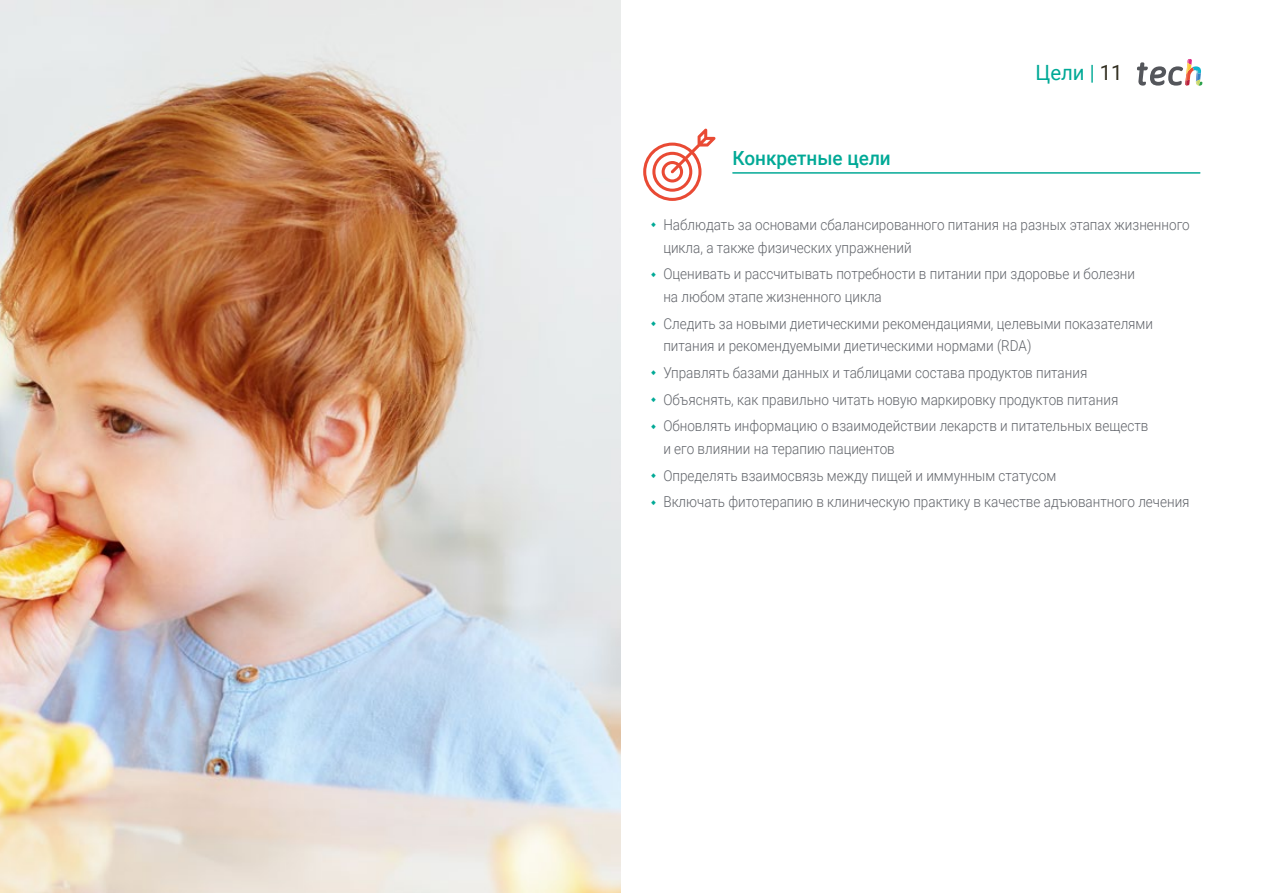
<style>
.page{position:relative;width:1263px;height:893px;background:#fff}
.page>*{position:absolute;margin:0;border:0;box-sizing:border-box;transform-origin:0 0}
.t1{font:21px "Roboto";color:#00a996}
.t2{font:500 19.5px "Roboto";color:#00a996}
.t3{font:300 15px/26.7px "Roboto";color:#61646a;scale:.9 1}
.s1{color:#312e20}
</style>
<div class="page">
<svg style="left:643px;top:129px;width:73px;height:72px"></svg>
<hr style="left:732px;top:173px;width:468px;height:1px;background:#00a996">
<img style="left:0;top:0;width:621px;height:893px">
<svg style="left:1137px;top:59px;width:65px;height:27px"></svg>
<h2 class="t2" style="left:732px;top:144px;width:160px">Конкретные цели</h2>
<h1 class="t1" style="left:1035px;top:57px;width:89px">Цели | <span class="s1">11</span></h1>
<p class="t3" style="left:663px;top:213px;width:586px;line-height:22.5px">Наблюдать за основами сбалансированного питания на разных этапах жизненного цикла, а также физических упражнений</p>
<p class="t3" style="left:663px;top:262px;width:526px;line-height:22.5px">Оценивать и рассчитывать потребности в питании при здоровье и болезни на любом этапе жизненного цикла</p>
<p class="t3" style="left:663px;top:311px;width:546px;line-height:22.5px">Следить за новыми диетическими рекомендациями, целевыми показателями питания и рекомендуемыми диетическими нормами (RDA)</p>
<p class="t3" style="left:663px;top:359px;width:540px">Управлять базами данных и таблицами состава продуктов питания<br>Объяснять, как правильно читать новую маркировку продуктов питания<br>Обновлять информацию о взаимодействии лекарств и питательных веществ</p>
<p class="t3" style="left:663px;top:435px;width:586px">и его влиянии на терапию пациентов<br>Определять взаимосвязь между пищей и иммунным статусом<br>Включать фитотерапию в клиническую практику в качестве адъювантного лечения</p>
</div>
